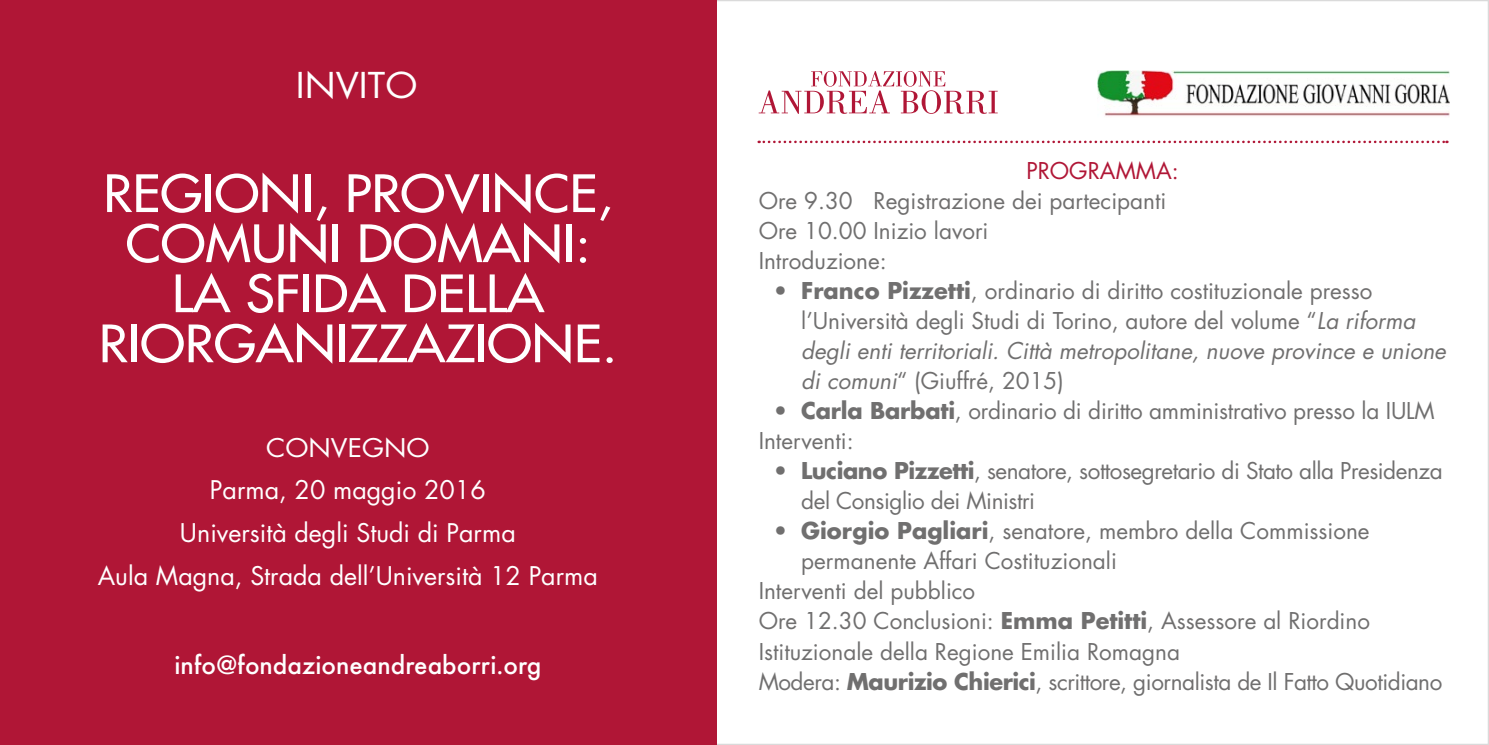
<style>
.page{position:relative;width:1489px;height:745px;background:#fff}
.page>*{position:absolute;margin:0;border:0;box-sizing:border-box;transform-origin:0 0}
.t1{font:50px/50px "Futura";color:#fff;text-align:center;scale:1.07 1}
.t2{font:34.5px "Futura";color:#fff;scale:1.07 1}
.t3{font:500 27.5px "Futura T";color:#fff}
.t4{font:25px/42.5px "Futura";color:#fff;text-align:center;scale:1.07 1}
.t5{font:22.5px/30px "Futura";color:#706f6f}
.t6{font:22.5px/30px "Futura";letter-spacing:-.02em;color:#706f6f}
.t7{font:22.5px "Futura";color:#b01636}
.s1{font-weight:700}
.s2{font-style:italic}
</style>
<div class="page">
<div style="left:0;top:0;width:716px;height:744px;background:#b01636"></div>
<svg style="left:758px;top:71px;width:239px;height:43px"></svg>
<img style="left:1097px;top:71px;width:352px;height:46px">
<svg style="left:758px;top:140px;width:689px;height:3px"></svg>
<h2 class="t2" style="left:296px;top:62px;width:115px">INVITO</h2>
<h1 class="t1" style="left:99px;top:168px;width:486px">REGIONI, PROVINCE,<br>COMUNI DOMANI:<br>LA SFIDA DELLA<br>RIORGANIZZAZIONE.</h1>
<p class="t4" style="left:98px;top:426px;width:469px">CONVEGNO<br>Parma, 20 maggio 2016<br>Università degli Studi di Parma<br>Aula Magna, Strada dell’Università 12 Parma</p>
<p class="t3" style="left:175px;top:648px;width:368px">info@fondazioneandreaborri.org</p>
<p class="t7" style="left:1026px;top:155px;width:154px">PROGRAMMA:</p>
<p class="t5" style="left:758px;top:185px;width:409px">Ore 9.30 Registrazione dei partecipanti<br>Ore 10.00 Inizio lavori<br>Introduzione:</p>
<p class="t5" style="left:801px;top:275px;width:646px;text-indent:-28px"><span class="s1">• Franco Pizzetti</span>, ordinario di diritto costituzionale presso l’Università degli Studi di Torino, autore del volume “<span class="s2">La riforma degli enti territoriali. Città metropolitane, nuove province e unione di comuni</span>“ (Giuffré, 2015)</p>
<p class="t5" style="left:758px;top:395px;width:677px;text-indent:14px"><span class="s1">• Carla Barbati</span>, ordinario di diritto amministrativo presso la IULM<br>Interventi:</p>
<p class="t6" style="left:801px;top:455px;width:643px;text-indent:-28px"><span class="s1">• Luciano Pizzetti</span>, senatore, sottosegretario di Stato alla Presidenza del Consiglio dei Ministri</p>
<p class="t5" style="left:772px;top:515px;width:598px"><span class="s1">• Giorgio Pagliari</span>, senatore, membro della Commissione</p>
<p class="t5" style="left:801px;top:545px;width:317px">permanente Affari Costituzionali</p>
<p class="t5" style="left:758px;top:575px;width:218px">Interventi del pubblico</p>
<p class="t5" style="left:758px;top:605px;width:613px">Ore 12.30 Conclusioni: <span class="s1">Emma Petitti</span>, Assessore al Riordino</p>
<p class="t5" style="left:758px;top:635px;width:423px">Istituzionale della Regione Emilia Romagna</p>
<p class="t6" style="left:758px;top:665px;width:685px">Modera: <span class="s1">Maurizio Chierici</span>, scrittore, giornalista de Il Fatto Quotidiano</p>
</div>
